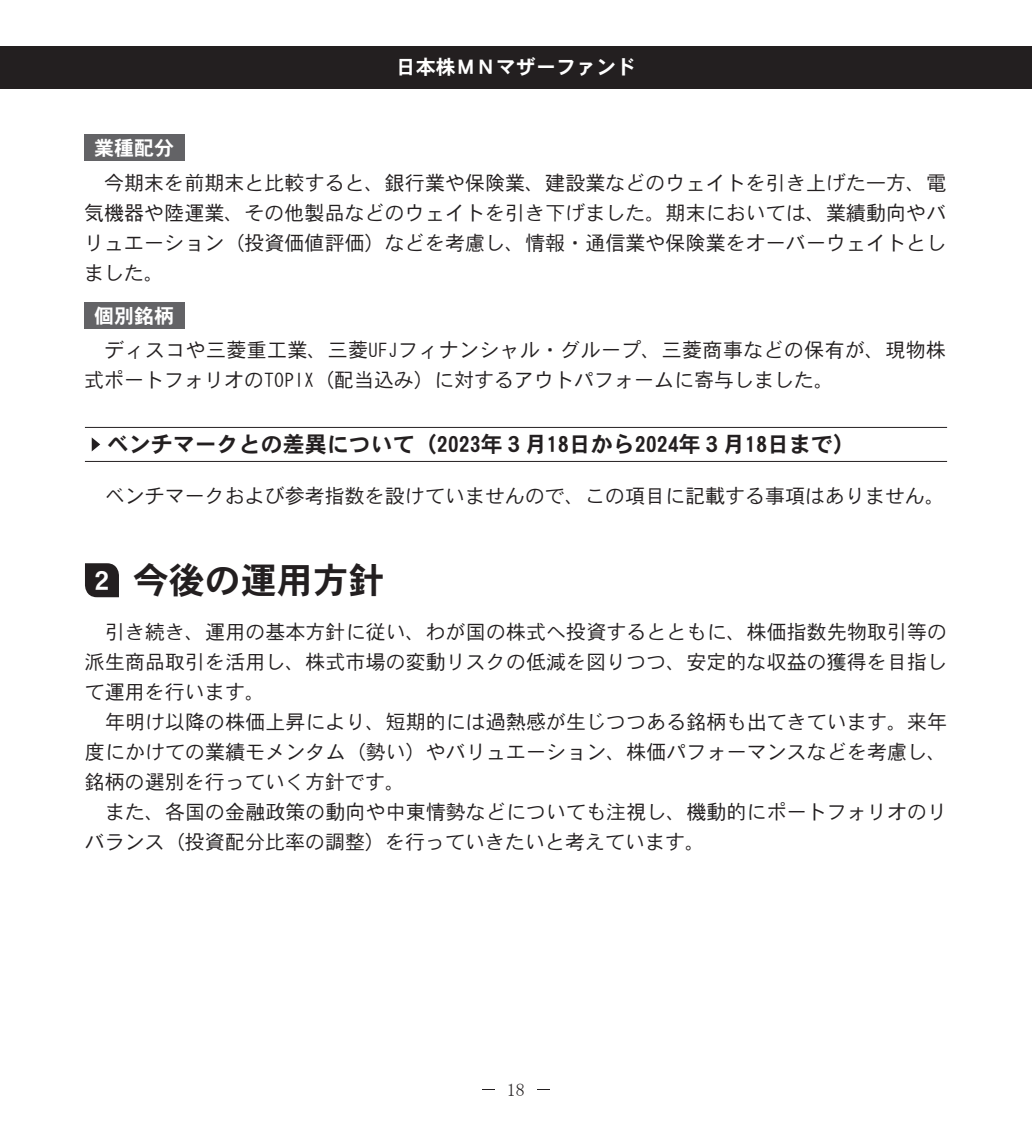
<style>
.page{position:relative;width:1032px;height:1134px;background:#fff}
.page>*{position:absolute;margin:0;border:0;box-sizing:border-box;transform-origin:0 0}
.t1{font:36px "DFHS Gothic W7 WIN RKSJ H";color:#231f20}
.t2{font:22px "DFHS Gothic W7 WIN RKSJ H";color:#231f20}
.t3{font:20px/30px "DFHS Gothic W3 WIN RKSJ H";color:#231f20}
.t4{font:20px "DFHS Gothic W7 WIN RKSJ H";color:#fff}
.t5{font:18px "MS Mincho";color:#231f20}
.s1{font-size:26px;color:#fff}
</style>
<div class="page">
<svg style="left:482px;top:1089px;width:13px;height:1px"></svg>
<svg style="left:537px;top:1089px;width:12px;height:1px"></svg>
<div style="left:0;top:46px;width:1032px;height:43px;background:#231f20"></div>
<svg style="left:85px;top:563px;width:34px;height:34px"></svg>
<hr style="left:85px;top:427px;width:862px;height:1px;background:#231f20">
<hr style="left:85px;top:461px;width:862px;height:1px;background:#231f20">
<svg style="left:92px;top:437px;width:8px;height:14px"></svg>
<div style="left:84px;top:135px;width:100px;height:26px;background:#636366"></div>
<div style="left:84px;top:302px;width:100px;height:27px;background:#636366"></div>
<p class="t4" style="left:396px;top:57px;width:242px">日本株ＭＮマザーファンド</p>
<p class="t4" style="left:94px;top:138px;width:81px">業種配分</p>
<p class="t3" style="left:84px;top:167px;width:864px;text-align:justify">　今期末を前期末と比較すると、銀行業や保険業、建設業などのウェイトを引き上げた一方、電気機器や陸運業、その他製品などのウェイトを引き下げました。期末においては、業績動向やバリュエーション（投資価値評価）などを考慮し、情報・通信業や保険業をオーバーウェイトとしました。</p>
<p class="t4" style="left:94px;top:305px;width:81px">個別銘柄</p>
<p class="t3" style="left:84px;top:335px;width:863px">　ディスコや三菱重工業、三菱UFJフィナンシャル・グループ、三菱商事などの保有が、現物株式ポートフォリオのTOPIX（配当込み）に対するアウトパフォームに寄与しました。</p>
<p class="t2" style="left:107px;top:433px;width:749px">ベンチマークとの差異について（2023年３月18日から2024年３月18日まで）</p>
<p class="t3" style="left:85px;top:481px;width:861px">　ベンチマークおよび参考指数を設けていませんので、この項目に記載する事項はありません。</p>
<h1 class="t1" style="left:89px;top:562px;width:297px"><span class="s1">２</span> 今後の運用方針</h1>
<p class="t3" style="left:85px;top:617px;width:864px">　引き続き、運用の基本方針に従い、わが国の株式へ投資するとともに、株価指数先物取引等の派生商品取引を活用し、株式市場の変動リスクの低減を図りつつ、安定的な収益の獲得を目指して運用を行います。<br>　年明け以降の株価上昇により、短期的には過熱感が生じつつある銘柄も出てきています。来年度にかけての業績モメンタム（勢い）やバリュエーション、株価パフォーマンスなどを考慮し、銘柄の選別を行っていく方針です。<br>　また、各国の金融政策の動向や中東情勢などについても注視し、機動的にポートフォリオのリバランス（投資配分比率の調整）を行っていきたいと考えています。</p>
<p class="t5" style="left:507px;top:1081px;width:20px">18</p>
</div>
